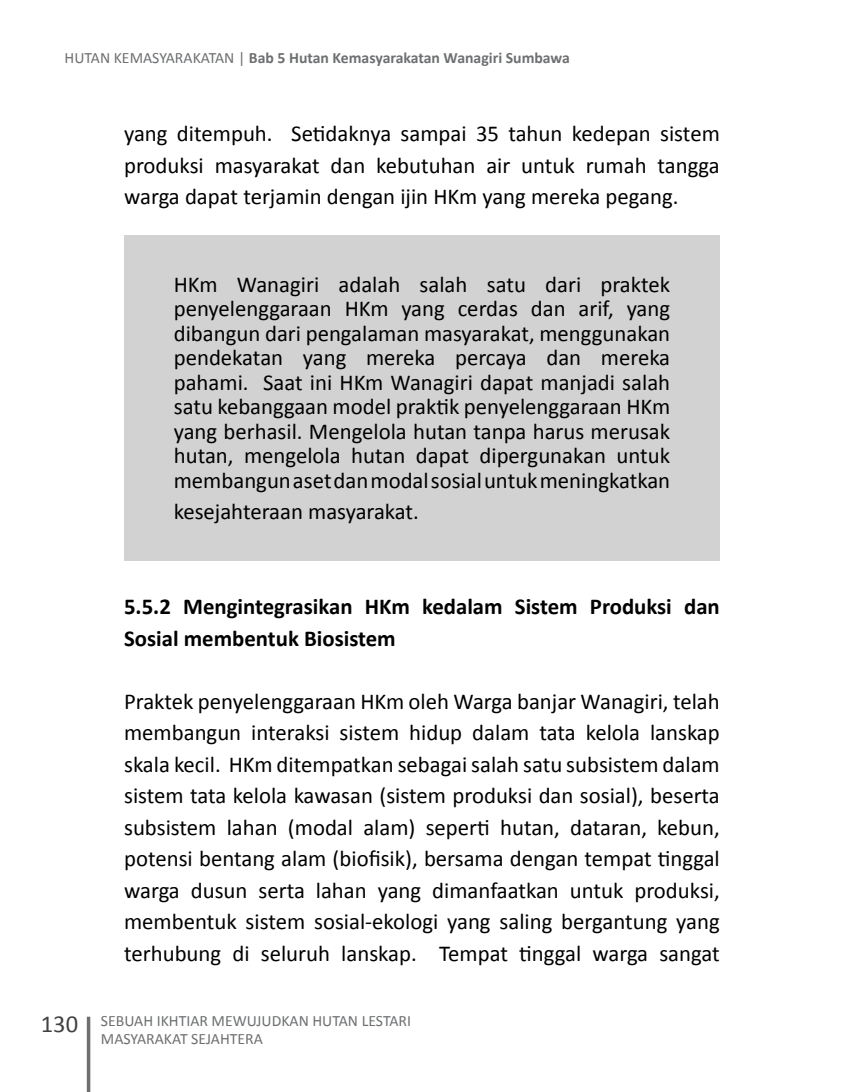
<style>
.page{position:relative;width:844px;height:1092px;background:#fff}
.page>*{position:absolute;margin:0;border:0;box-sizing:border-box;transform-origin:0 0}
.t1{font:22.75px/31.5px "Calibri";color:#000;text-align:justify}
.t2{font:700 22.75px/31.5px "Calibri";color:#000}
.t3{font:700 15.75px "Calibri";color:#6d6f71}
.t4{font:15.75px/17.5px "Calibri";color:#6d6f71}
.s1{font-weight:400}
.s2{font-size:24.5px;color:#414142}
</style>
<div class="page">
<hr style="left:87px;top:1016px;width:3px;height:75px;background:#6d6f71">
<div style="left:124px;top:235px;width:595px;height:325px;background:#d2d2d2"></div>
<p class="t3" style="left:64px;top:48px;width:507px"><span class="s1">HUTAN KEMASYARAKATAN |</span> Bab 5 Hutan Kemasyarakatan Wanagiri Sumbawa</p>
<p class="t1" style="left:124px;top:118px;width:597px">yang ditempuh. Setidaknya sampai 35 tahun kedepan sistem produksi masyarakat dan kebutuhan air untuk rumah tangga warga dapat terjamin dengan ijin HKm yang mereka pegang.</p>
<p class="t1" style="left:174px;top:272px;width:498px;line-height:24.5px">HKm Wanagiri adalah salah satu dari praktek penyelenggaraan HKm yang cerdas dan arif, yang dibangun dari pengalaman masyarakat, menggunakan pendekatan yang mereka percaya dan mereka pahami. Saat ini HKm Wanagiri dapat manjadi salah satu kebanggaan model praktik penyelenggaraan HKm yang berhasil. Mengelola hutan tanpa harus merusak hutan, mengelola hutan dapat dipergunakan untuk membangun aset dan modal sosial untuk meningkatkan</p>
<p class="t1" style="left:174px;top:496px;width:247px">kesejahteraan masyarakat.</p>
<p class="t2" style="left:124px;top:590px;width:597px">5.5.2 Mengintegrasikan HKm kedalam Sistem Produksi dan<br>Sosial membentuk Biosistem</p>
<p class="t1" style="left:124px;top:685px;width:597px">Praktek penyelenggaraan HKm oleh Warga banjar Wanagiri, telah membangun interaksi sistem hidup dalam tata kelola lanskap skala kecil. HKm ditempatkan sebagai salah satu subsistem dalam sistem tata kelola kawasan (sistem produksi dan sosial), beserta subsistem lahan (modal alam) seperti hutan, dataran, kebun, potensi bentang alam (biofisik), bersama dengan tempat tinggal warga dusun serta lahan yang dimanfaatkan untuk produksi, membentuk sistem sosial-ekologi yang saling bergantung yang terhubung di seluruh lanskap. Tempat tinggal warga sangat</p>
<p class="t4" style="left:101px;top:1012px;width:311px;text-indent:-60px"><span class="s2">130</span> SEBUAH IKHTIAR MEWUJUDKAN HUTAN LESTARI<br>MASYARAKAT SEJAHTERA</p>
</div>
